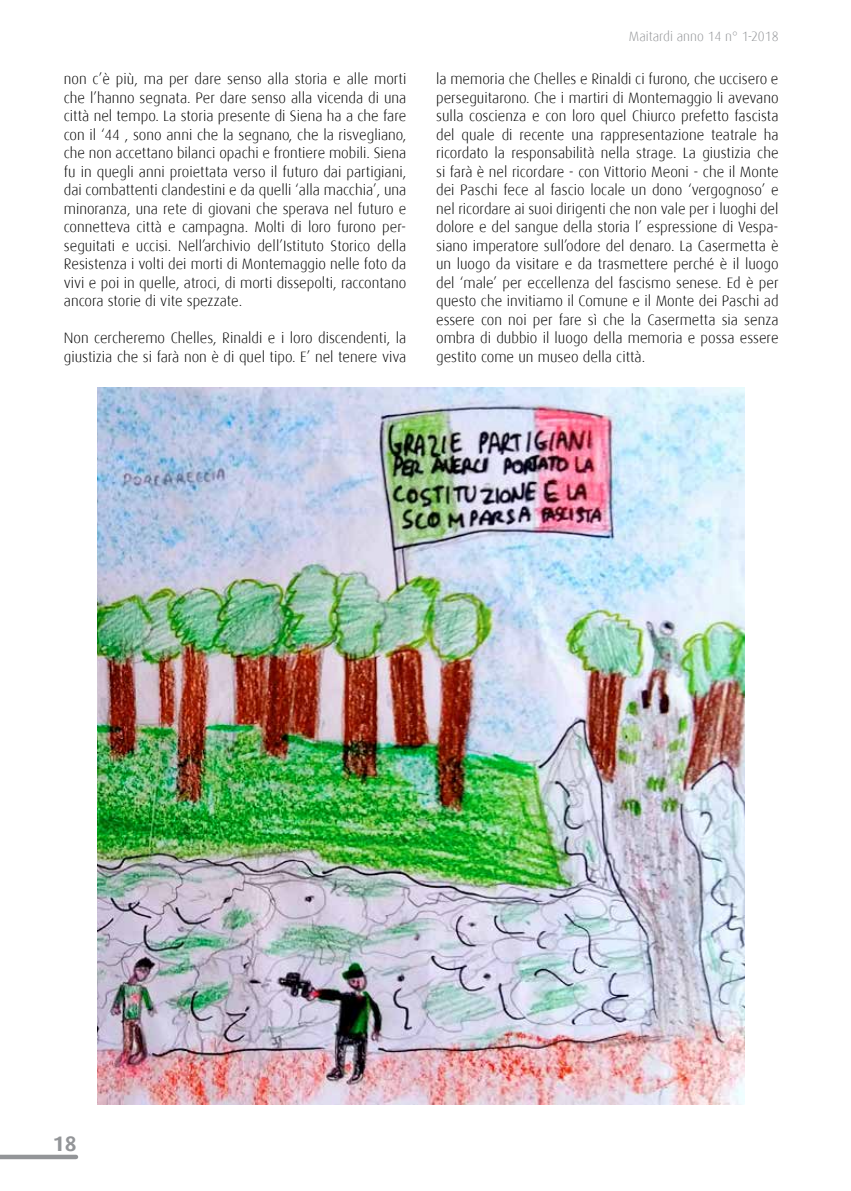
<style>
.page{position:relative;width:851px;height:1191px;background:#fff}
.page>*{position:absolute;margin:0;border:0;box-sizing:border-box;transform-origin:0 0}
.t1{font:700 21px "Dax";color:#939598}
.t2{font:300 15px/18.5px "Dax";color:#000;text-align:justify}
.t3{font:300 13.5px "Dax";color:#939598}
</style>
<div class="page">
<div style="left:0;top:1154px;width:76px;height:5px;background:#939598"></div>
<img style="left:97px;top:387px;width:647px;height:718px">
<p class="t2" style="left:64px;top:70px;width:344px">non c’è più, ma per dare senso alla storia e alle morti che l’hanno segnata. Per dare senso alla vicenda di una città nel tempo. La storia presente di Siena ha a che fare con il ‘44 , sono anni che la segnano, che la risvegliano, che non accettano bilanci opachi e frontiere mobili. Siena fu in quegli anni proiettata verso il futuro dai partigiani, dai combattenti clandestini e da quelli ‘alla macchia’, una minoranza, una rete di giovani che sperava nel futuro e connetteva città e campagna. Molti di loro furono per&shy;seguitati e uccisi. Nell’archivio dell’Istituto Storico della Resistenza i volti dei morti di Montemaggio nelle foto da vivi e poi in quelle, atroci, di morti dissepolti, raccontano ancora storie di vite spezzate.</p>
<p class="t2" style="left:64px;top:329px;width:344px">Non cercheremo Chelles, Rinaldi e i loro discendenti, la giustizia che si farà non è di quel tipo. E’ nel tenere viva</p>
<p class="t3" style="left:628px;top:29px;width:151px">Maitardi anno 14 n° 1-2018</p>
<p class="t2" style="left:436px;top:70px;width:344px">la memoria che Chelles e Rinaldi ci furono, che uccisero e perseguitarono. Che i martiri di Montemaggio li avevano sulla coscienza e con loro quel Chiurco prefetto fascista del quale di recente una rappresentazione teatrale ha ricordato la responsabilità nella strage. La giustizia che si farà è nel ricordare - con Vittorio Meoni - che il Monte dei Paschi fece al fascio locale un dono ‘vergognoso’ e nel ricordare ai suoi dirigenti che non vale per i luoghi del dolore e del sangue della storia l’ espressione di Vespa&shy;siano imperatore sull’odore del denaro. La Casermetta è un luogo da visitare e da trasmettere perché è il luogo del ‘male’ per eccellenza del fascismo senese. Ed è per questo che invitiamo il Comune e il Monte dei Paschi ad essere con noi per fare sì che la Casermetta sia senza ombra di dubbio il luogo della memoria e possa essere gestito come un museo della città.</p>
<h1 class="t1" style="left:53px;top:1131px;width:25px">18</h1>
</div>
